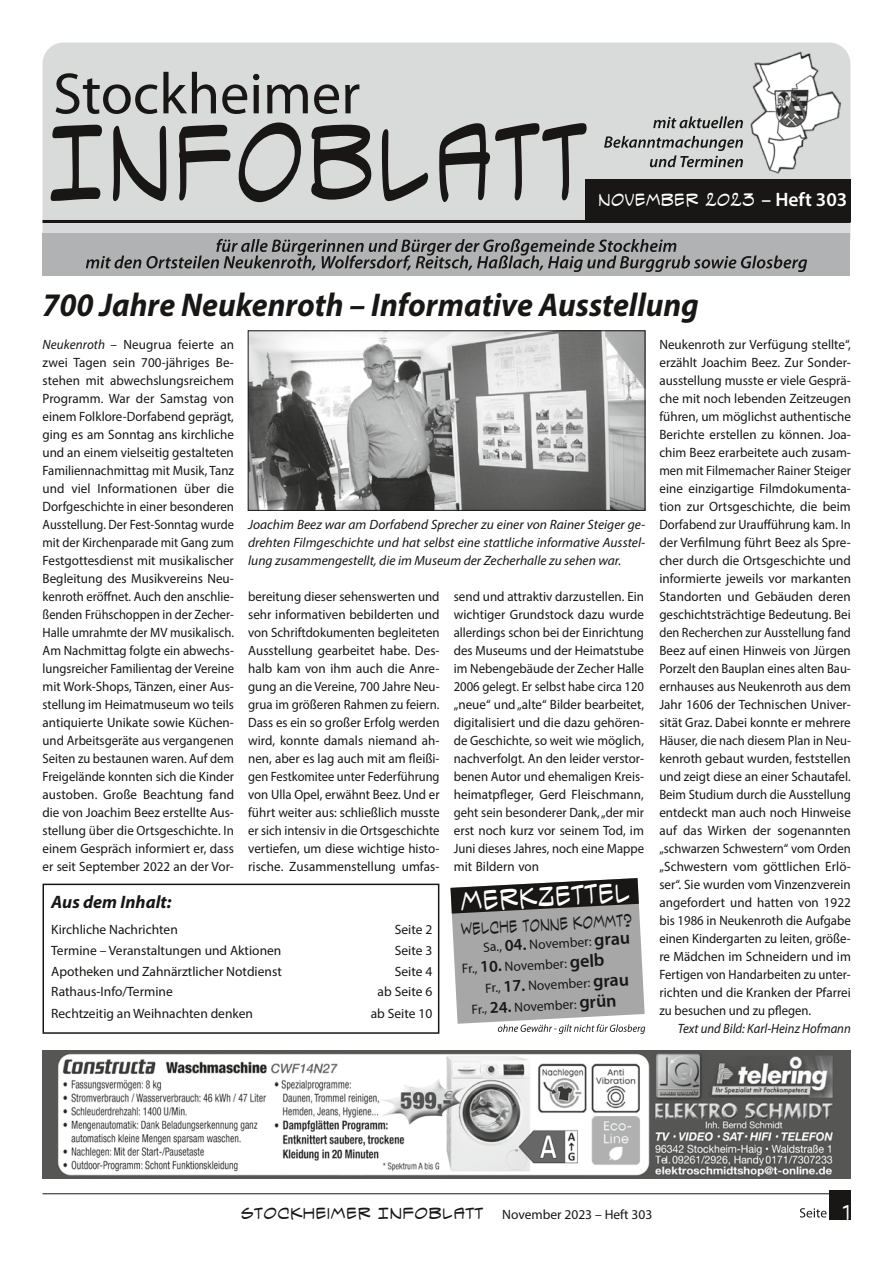
<style>
.page{position:relative;width:893px;height:1263px;background:#fff}
.page>*{position:absolute;margin:0;border:0;box-sizing:border-box;transform-origin:0 0}
.t1{font:italic 700 33px "Myriad Pro";color:#181716;scale:.96 1}
.t2{font:28.5px "Spectre Verde BB";color:#fff;scale:.84 1}
.t3{font:21px "Spectre Verde BB";color:#fff}
.t4{font:18px "Spectre Verde BB";color:#fff;scale:.9 1}
.t5{font:18px "Spectre Verde BB";color:#181716;scale:.7 1}
.t6{font:italic 700 18px "Myriad Pro";color:#181716}
.t7{font:16.5px "Spectre Verde BB";color:#181716}
.t8{font:13.5px/18px "Myriad Pro";color:#181716}
.t9{font:13.5px/18px "Myriad Pro";color:#181716;text-align:justify;scale:.96 1}
.t10{font:italic 13.5px/18px "Myriad Pro";color:#181716;text-align:justify}
.t11{font:italic 13.5px "Myriad Pro";color:#181716;scale:.94 1}
.s1{font-family:"Myriad Pro";font-weight:600;font-size:19.5px}
.s2{font-style:italic}
.s3{font-weight:600;font-size:16.5px}
.s4{font-weight:600;font-size:18px}
.s5{font-family:"Myriad Pro";font-size:13.5px}
</style>
<div class="page">
<div style="left:43px;top:43px;width:807px;height:216px;background:#d9dada;border-radius:21px"></div>
<div style="left:43px;top:233px;width:807px;height:43px;background:#b1b2b3"></div>
<svg style="left:51px;top:122px;width:536px;height:80px"></svg>
<svg style="left:56px;top:72px;width:303px;height:42px"></svg>
<div style="left:585px;top:179px;width:265px;height:42px;background:#181716"></div>
<svg style="left:604px;top:136px;width:138px;height:31px"></svg>
<svg style="left:653px;top:116px;width:89px;height:12px"></svg>
<img style="left:742px;top:51px;width:98px;height:122px">
<hr style="left:43px;top:220px;width:807px;height:3px;background:#181716">
<hr style="left:43px;top:1193px;width:807px;height:1px;background:#181716">
<div style="left:829px;top:1190px;width:21px;height:30px;background:#181716"></div>
<svg style="left:800px;top:1208px;width:27px;height:9px"></svg>
<svg style="left:86px;top:239px;width:721px;height:33px"></svg>
<div style="left:43px;top:884px;width:396px;height:150px;border:2px solid #181716"></div>
<svg style="left:450px;top:878px;width:195px;height:156px;background:#9c9c9c"></svg>
<img style="left:250px;top:333px;width:393px;height:176px">
<div style="left:248px;top:331px;width:397px;height:180px;border:1px solid #181716"></div>
<img style="left:43px;top:1051px;width:807px;height:127px">
<h3 class="t4" style="left:598px;top:191px;width:278px">NOVEMBER 2023 <span class="s1">– Heft 303</span></h3>
<h1 class="t1" style="left:42px;top:283px;width:685px">700 Jahre Neukenroth – Informative Ausstellung</h1>
<p class="t8" style="left:43px;top:335px;width:193px;text-align:justify"><span class="s2">Neukenroth</span> – Neugrua feierte an zwei Tagen sein 700-jähriges Be&shy;stehen mit abwechslungsreichem Programm. War der Samstag von einem Folklore-Dorfabend geprägt, ging es am Sonntag ans kirchliche und an einem vielseitig gestalteten Familiennachmittag mit Musik, Tanz und viel Informationen über die Dorfgeschichte in einer besonderen Ausstellung. Der Fest-Sonntag wurde mit der Kirchenparade mit Gang zum Festgottesdienst mit musikalischer Begleitung des Musikvereins Neu&shy;kenroth eröffnet. Auch den anschlie&shy;ßenden Frühschoppen in der Zecher-Halle umrahmte der MV musikalisch.<br>Am Nachmittag folgte ein abwechs&shy;lungsreicher Familientag der Vereine mit Work-Shops, Tänzen, einer Aus&shy;stellung im Heimatmuseum wo teils antiquierte Unikate sowie Küchen&shy;und Arbeitsgeräte aus vergangenen Seiten zu bestaunen waren. Auf dem Freigelände konnten sich die Kinder austoben. Große Beachtung fand die von Joachim Beez erstellte Aus&shy;stellung über die Ortsgeschichte. In einem Gespräch informiert er, dass er seit September 2022 an der Vor-</p>
<p class="t10" style="left:248px;top:515px;width:399px">Joachim Beez war am Dorfabend Sprecher zu einer von Rainer Steiger ge&shy;drehten Filmgeschichte und hat selbst eine stattliche informative Ausstel&shy;lung zusammengestellt, die im Museum der Zecherhalle zu sehen war.</p>
<p class="t9" style="left:248px;top:587px;width:201px">bereitung dieser sehenswerten und sehr informativen bebilderten und von Schriftdokumenten begleiteten Ausstellung gearbeitet habe. Des&shy;halb kam von ihm auch die Anre&shy;gung an die Vereine, 700 Jahre Neu&shy;grua im größeren Rahmen zu feiern.<br>Dass es ein so großer Erfolg werden wird, konnte damals niemand ah&shy;nen, aber es lag auch mit am fleißi&shy;gen Festkomitee unter Federführung von Ulla Opel, erwähnt Beez. Und er führt weiter aus: schließlich musste er sich intensiv in die Ortsgeschichte vertiefen, um diese wichtige histo&shy;rische. Zusammenstellung umfas-</p>
<p class="t9" style="left:454px;top:587px;width:200px">send und attraktiv darzustellen. Ein wichtiger Grundstock dazu wurde allerdings schon bei der Einrichtung des Museums und der Heimatstube im Nebengebäude der Zecher Halle 2006 gelegt. Er selbst habe circa 120 „neue“ und „alte“ Bilder bearbeitet, digitalisiert und die dazu gehören&shy;de Geschichte, so weit wie möglich, nachverfolgt. An den leider verstor&shy;benen Autor und ehemaligen Kreis&shy;heimatpfleger, Gerd Fleischmann, geht sein besonderer Dank, „der mir erst noch kurz vor seinem Tod, im Juni dieses Jahres, noch eine Mappe mit Bildern von</p>
<h3 class="t6" style="left:51px;top:890px;width:122px">Aus dem Inhalt:</h3>
<p class="t8" style="left:51px;top:920px;width:128px">Kirchliche Nachrichten</p>
<p class="t8" style="left:395px;top:920px;width:39px">Seite 2</p>
<p class="t8" style="left:51px;top:941px;width:232px">Termine – Veranstaltungen und Aktionen</p>
<p class="t8" style="left:395px;top:941px;width:39px">Seite 3</p>
<p class="t8" style="left:51px;top:962px;width:232px">Apotheken und Zahnärztlicher Notdienst</p>
<p class="t8" style="left:395px;top:962px;width:39px">Seite 4</p>
<p class="t8" style="left:51px;top:982px;width:123px">Rathaus-Info/Termine</p>
<p class="t8" style="left:378px;top:982px;width:56px">ab Seite 6</p>
<p class="t8" style="left:51px;top:1005px;width:203px">Rechtzeitig an Weihnachten denken</p>
<p class="t8" style="left:371px;top:1005px;width:63px">ab Seite 10</p>
<h2 class="t2" style="left:459px;top:886px;width:204px;rotate:-3deg">MERKZETTEL</h2>
<h3 class="t5" style="left:460px;top:920px;width:246px;rotate:-3deg">WELCHE TONNE KOMMT?</h3>
<p class="t8" style="left:460px;top:938px;width:171px;line-height:20.5px;text-indent:22px;rotate:-3deg">Sa., <span class="s3">04.</span> November: <span class="s4">grau<br></span>Fr., <span class="s3">10.</span> November: <span class="s4">gelb</span></p>
<p class="t8" style="left:470px;top:978px;width:160px;line-height:20.5px;text-indent:15px;rotate:-3deg">Fr., <span class="s3">17.</span> November: <span class="s4">grau<br></span>Fr., <span class="s3">24.</span> November: <span class="s4">grün</span></p>
<p class="t8" style="left:659px;top:335px;width:193px;text-align:justify">Neukenroth zur Verfügung stellte“, erzählt Joachim Beez. Zur Sonder&shy;ausstellung musste er viele Gesprä&shy;che mit noch lebenden Zeitzeugen führen, um möglichst authentische Berichte erstellen zu können. Joa&shy;chim Beez erarbeitete auch zusam&shy;men mit Filmemacher Rainer Steiger eine einzigartige Filmdokumenta&shy;tion zur Ortsgeschichte, die beim Dorfabend zur Uraufführung kam. In der Verfilmung führt Beez als Spre&shy;cher durch die Ortsgeschichte und informierte jeweils vor markanten Standorten und Gebäuden deren geschichtsträchtige Bedeutung. Bei den Recherchen zur Ausstellung fand Beez auf einen Hinweis von Jürgen Porzelt den Bauplan eines alten Bau&shy;ernhauses aus Neukenroth aus dem Jahr 1606 der Technischen Univer&shy;sität Graz. Dabei konnte er mehrere Häuser, die nach diesem Plan in Neu&shy;kenroth gebaut wurden, feststellen und zeigt diese an einer Schautafel.<br>Beim Studium durch die Ausstellung entdeckt man auch noch Hinweise auf das Wirken der sogenannten „schwarzen Schwestern“ vom Orden „Schwestern vom göttlichen Erlö&shy;ser“. Sie wurden vom Vinzenzverein angefordert und hatten von 1922 bis 1986 in Neukenroth die Aufgabe einen Kindergarten zu leiten, größe&shy;re Mädchen im Schneidern und im Fertigen von Handarbeiten zu unter&shy;richten und die Kranken der Pfarrei zu besuchen und zu pflegen.</p>
<p class="t11" style="left:678px;top:1020px;width:186px">Text und Bild: Karl-Heinz Hofmann</p>
<p class="t7" style="left:240px;top:1205px;width:413px">STOCKHEIMER INFOBLATT <span class="s5">November 2023 – Heft 303</span></p>
<h3 class="t3" style="left:842px;top:1202px;width:10px">1</h3>
</div>
